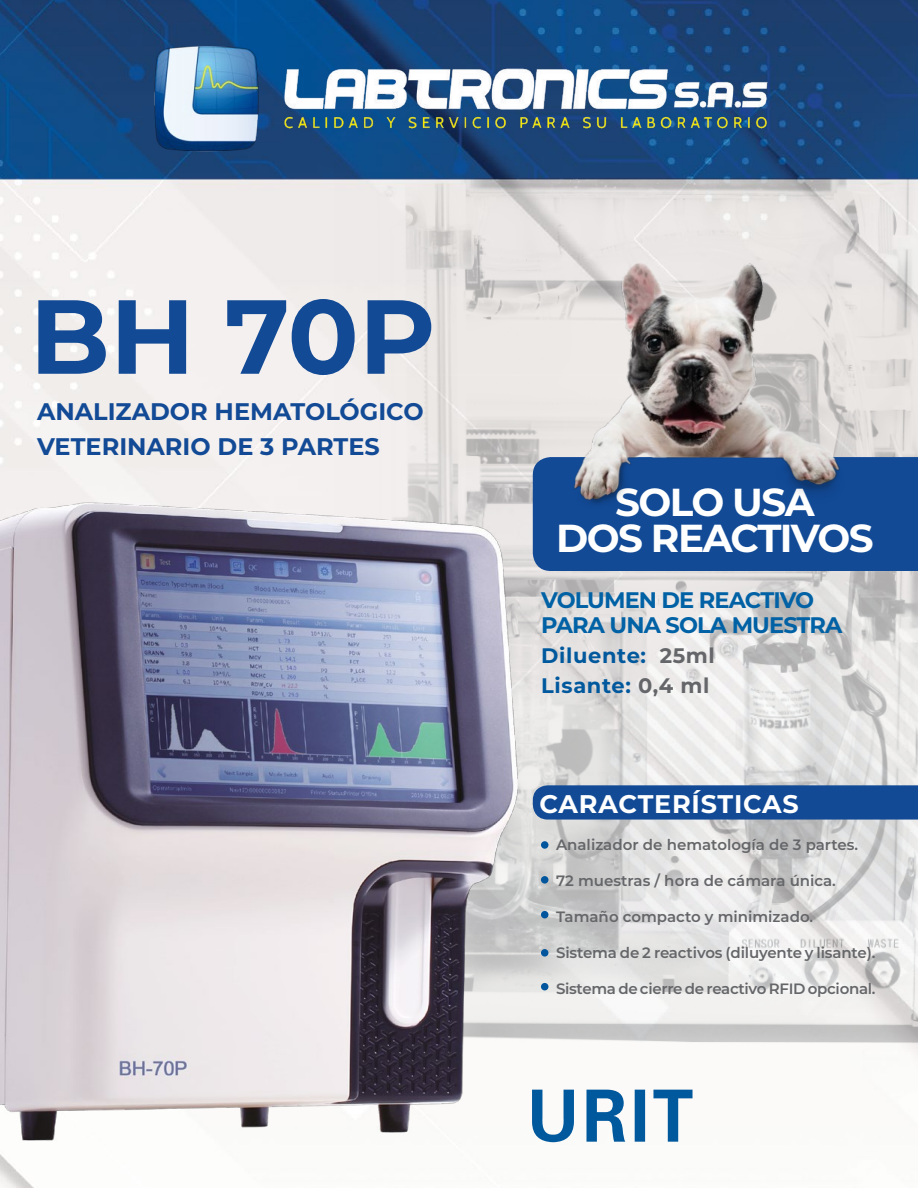
<style>
.page{position:relative;width:918px;height:1188px;background:#fff}
.page>*{position:absolute;margin:0;border:0;box-sizing:border-box;transform-origin:0 0}
.t1{font:700 105px "Montserrat";color:#124a96}
.t2{font:700 39px/36px "Montserrat";letter-spacing:-.04em;color:#fff;text-align:center}
.t3{font:700 25.5px "Montserrat";letter-spacing:.03em;color:#fff}
.t4{font:700 24px/34.5px "Montserrat";color:#124a96}
.t5{font:700 22.5px/25.5px "Montserrat";letter-spacing:-.04em;color:#0061a5}
.t6{font:700 21px/30px "Montserrat";letter-spacing:.03em;color:#00589d}
.t7{font:600 15px "Montserrat";letter-spacing:-.01em;color:#656669}
.s1{color:#656669}
</style>
<div class="page">
<img style="left:0;top:0;width:918px;height:1188px">
<img style="left:241px;top:179px;width:677px;height:864px">
<div style="left:533px;top:785px;width:385px;height:35px;background:#124a96"></div>
<div style="left:533px;top:534px;width:385px;height:37px;background:#124a96"></div>
<img style="left:147px;top:43px;width:624px;height:110px">
<img style="left:0;top:502px;width:524px;height:638px">
<div style="left:541px;top:841px;width:7px;height:8px;background:#00559d;border-radius:50%"></div>
<div style="left:541px;top:876px;width:7px;height:8px;background:#00559d;border-radius:50%"></div>
<div style="left:541px;top:911px;width:7px;height:7px;background:#00559d;border-radius:50%"></div>
<div style="left:541px;top:949px;width:7px;height:8px;background:#00559d;border-radius:50%"></div>
<div style="left:541px;top:983px;width:7px;height:7px;background:#00559d;border-radius:50%"></div>
<svg style="left:532px;top:1090px;width:161px;height:52px"></svg>
<img style="left:454px;top:207px;width:464px;height:327px">
<h1 class="t1" style="left:30px;top:261px;width:408px">BH 70P</h1>
<h3 class="t4" style="left:37px;top:393px;width:388px">ANALIZADOR HEMATOLÓGICO<br>VETERINARIO DE 3 PARTES</h3>
<h2 class="t2" style="left:556px;top:482px;width:319px">SOLO USA<br>DOS REACTIVOS</h2>
<h3 class="t5" style="left:541px;top:586px;width:303px">VOLUMEN DE REACTIVO<br>PARA UNA SOLA MUESTRA</h3>
<h3 class="t6" style="left:541px;top:640px;width:175px">Diluente: <span class="s1">25ml<br></span>Lisante: <span class="s1">0,4 ml</span></h3>
<h3 class="t3" style="left:539px;top:786px;width:261px">CARACTERÍSTICAS</h3>
<p class="t7" style="left:556px;top:834px;width:304px">Analizador de hematología de 3 partes.</p>
<p class="t7" style="left:556px;top:870px;width:281px">72 muestras / hora de cámara única.</p>
<p class="t7" style="left:556px;top:906px;width:259px">Tamaño compacto y minimizado.</p>
<p class="t7" style="left:556px;top:942px;width:321px">Sistema de 2 reactivos (diluyente y lisante).</p>
<p class="t7" style="left:556px;top:978px;width:321px">Sistema de cierre de reactivo RFID opcional.</p>
</div>
